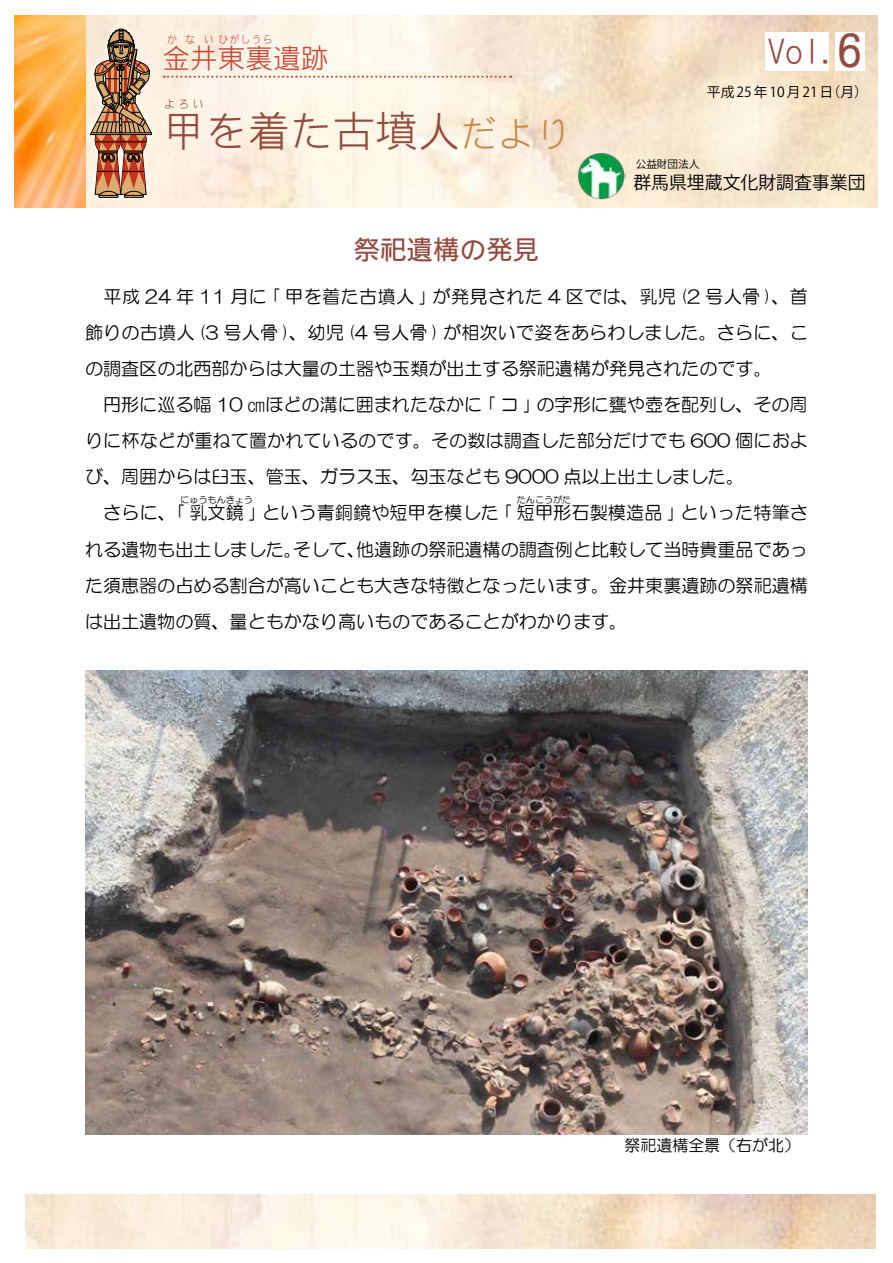
<style>
.page{position:relative;width:893px;height:1263px;background:#fff}
.page>*{position:absolute;margin:0;border:0;box-sizing:border-box;transform-origin:0 0}
.t1{font:42.45px "DF Gothic P W3 WIN RKSJ H";color:#944b40}
.t2{font:35.7px "DF Gothic P W3 WIN RKSJ H";color:#944b40}
.t3{font:27.6px "DF Gothic P W3 WIN RKSJ H";color:#c94935}
.t4{font:26.55px "DF Gothic P W5 WIN RKSJ H";color:#944b40}
.t5{font:18px/36.2px "HG Maru Gothic MPRO";color:#000}
.t6{font:17.85px "Koz Go Pro";color:#000}
.t7{font:15.9px "HG Maru Gothic MPRO";color:#000}
.t8{font:13.8px "Koz Go Pro";letter-spacing:.07em;color:#000}
.t9{font:11.7px "DF Gothic P W3 WIN RKSJ H";color:#944b40}
.t10{font:10.65px "DF Gothic P W3 WIN RKSJ H";letter-spacing:.04em;color:#c94935}
.t11{font:10.65px "Koz Go Pro";color:#000}
.t12{font:9px "HG Maru Gothic MPRO";color:#000}
.s1{font-size:37.2px;color:#c68b4b}
.s2{font-family:"DF Gothic P W5 WIN RKSJ H";font-size:43.65px}
</style>
<div class="page">
<img style="left:85px;top:16px;width:793px;height:191px">
<img style="left:15px;top:16px;width:70px;height:191px">
<svg style="left:164px;top:76px;width:347px;height:2px"></svg>
<img style="left:577px;top:152px;width:48px;height:47px">
<svg style="left:83px;top:21px;width:75px;height:183px;fill:#fdf0e0"></svg>
<svg style="left:90px;top:29px;width:62px;height:168px"></svg>
<div style="left:766px;top:32px;width:63px;height:39px;background:#fff"></div>
<div style="left:835px;top:32px;width:29px;height:38px;background:#fff"></div>
<img style="left:85px;top:670px;width:723px;height:464px">
<p class="t10" style="left:167px;top:34px;width:108px">か な いひがしうら</p>
<h3 class="t3" style="left:163px;top:45px;width:167px">金井東裏遺跡</h3>
<p class="t9" style="left:164px;top:98px;width:42px">よろい</p>
<h1 class="t1" style="left:163px;top:110px;width:411px">甲を着た古墳人<span class="s1">だより</span></h1>
<h3 class="t4" style="left:353px;top:236px;width:188px">祭祀遺構の発見</h3>
<h2 class="t2" style="left:767px;top:33px;width:95px">Vol.<span class="s2">6</span></h2>
<p class="t8" style="left:707px;top:83px;width:163px">平成25 年10 月21 （日月(</p>
<p class="t11" style="left:636px;top:157px;width:65px">公益財団法人</p>
<p class="t6" style="left:633px;top:171px;width:234px">群馬県埋蔵文化財調査事業団</p>
<p class="t5" style="left:85px;top:278px;width:724px">　平成 24 年 11 月に｢甲を着た古墳人｣が発見された 4 区では、乳児 2( 号人骨 )、首飾りの古墳人 3( 号人骨 )、幼児 4( 号人骨 ) が相次いで姿をあらわしました。さらに、この調査区の北西部からは大量の土器や玉類が出土する祭祀遺構が発見されたのです。<br>　円形に巡る幅 10 ㎝ほどの溝に囲まれたなかに｢コ｣の字形に甕や壺を配列し、その周りに杯などが重ねて置かれているのです。その数は調査した部分だけでも 600 個におよび、周囲からは臼玉、管玉、ガラス玉、勾玉なども 9000 点以上出土しました。<br>　さらに、｢乳文鏡｣という青銅鏡や短甲を模した｢短甲形石製模造品｣といった特筆さ</p>
<p class="t12" style="left:181px;top:495px;width:74px">にゅうもんきょう</p>
<p class="t12" style="left:517px;top:495px;width:56px">たんこうがた</p>
<p class="t5" style="left:356px;top:531px;width:453px">他遺跡の祭祀遺構の調査例と比較して当時貴重品であっ</p>
<p class="t5" style="left:85px;top:531px;width:724px">れる遺物も出土しました。<br>た須恵器の占める割合が高いことも大きな特徴となったいます。金井東裏遺跡の祭祀遺構は出土遺物の質、量ともかなり高いものであることがわかります。</p>
<p class="t5" style="left:293px;top:531px;width:74px">そして、</p>
<p class="t7" style="left:625px;top:1137px;width:177px">祭祀遺構全景（右が北(</p>
</div>
